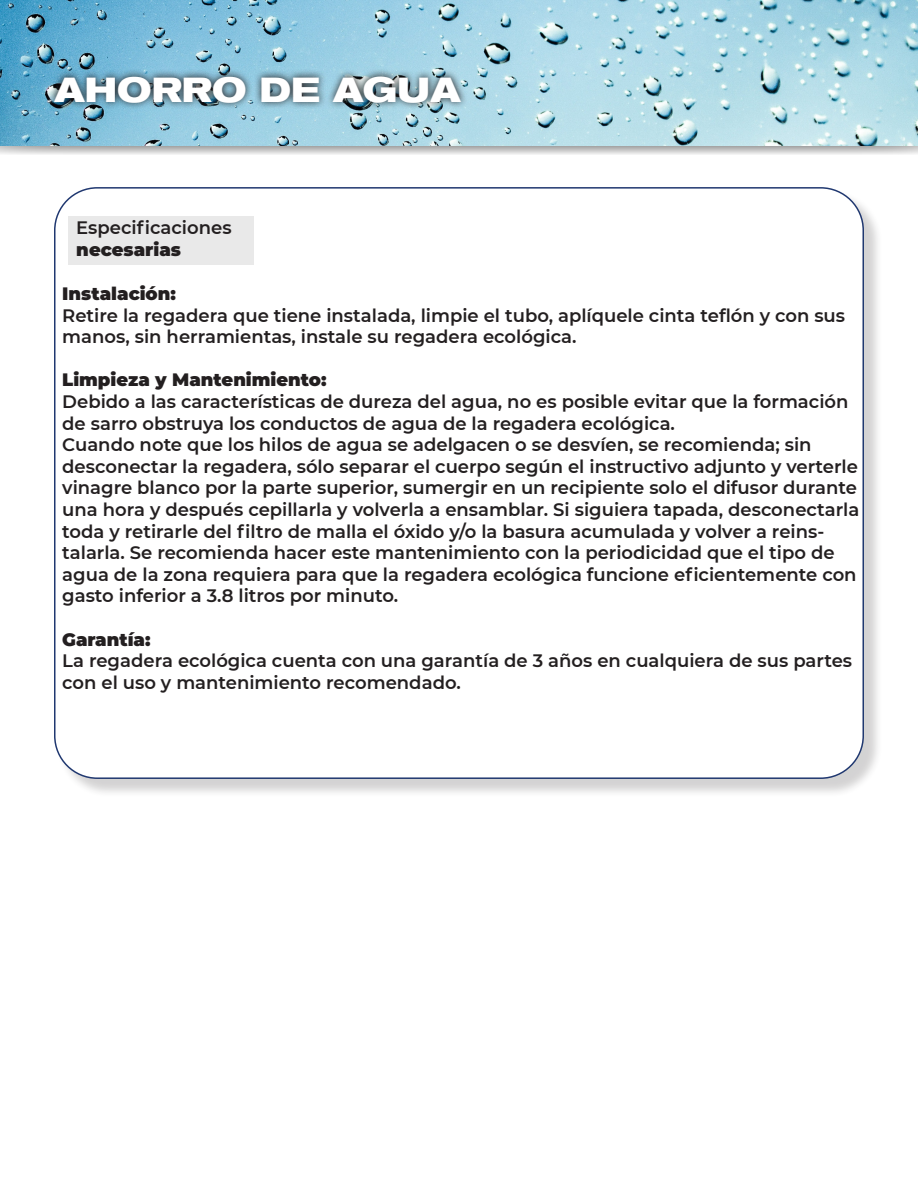
<style>
.page{position:relative;width:918px;height:1188px;background:#fff}
.page>*{position:absolute;margin:0;border:0;box-sizing:border-box;transform-origin:0 0}
.t1{font:700 expanded 34.5px "Akzidenz Grotesk BQ";color:#fff}
.t2{font:600 18px/21.6px "Montserrat";color:#231f20}
.t3{font:100 18px "Montserrat";color:#231f20}
</style>
<div class="page">
<div style="left:56px;top:189px;width:826px;height:608px;background:#231f20;opacity:.2"></div>
<div style="left:55px;top:188px;width:808px;height:590px;background:#fff;border-radius:43px"></div>
<svg style="left:0;top:145px;width:918px;height:9px"></svg>
<img style="left:0;top:0;width:918px;height:145px">
<img style="left:47px;top:68px;width:422px;height:42px">
<div style="left:68px;top:217px;width:186px;height:48px;background:#e9e9e9"></div>
<p class="t1" style="left:54px;top:70px;width:409px">AHORRO DE AGUA</p>
<p class="t2" style="left:76px;top:216px;width:157px">Especificaciones</p>
<p class="t3" style="left:76px;top:237px;width:106px">necesarias</p>
<p class="t3" style="left:62px;top:282px;width:115px">Instalación:</p>
<p class="t2" style="left:62px;top:304px;width:784px">Retire la regadera que tiene instalada, limpie el tubo, aplíquele cinta teflón y con sus manos, sin herramientas, instale su regadera ecológica.</p>
<p class="t3" style="left:62px;top:368px;width:266px">Limpieza y Mantenimiento:</p>
<p class="t2" style="left:62px;top:390px;width:788px">Debido a las características de dureza del agua, no es posible evitar que la formación de sarro obstruya los conductos de agua de la regadera ecológica.</p>
<p class="t2" style="left:62px;top:433px;width:798px">Cuando note que los hilos de agua se adelgacen o se desvíen, se recomienda; sin desconectar la regadera, sólo separar el cuerpo según el instructivo adjunto y verterle vinagre blanco por la parte superior, sumergir en un recipiente solo el difusor durante una hora y después cepillarla y volverla a ensamblar. Si siguiera tapada, desconectarla toda y retirarle del filtro de malla el óxido y/o la basura acumulada y volver a reins&shy;talarla. Se recomienda hacer este mantenimiento con la periodicidad que el tipo de agua de la zona requiera para que la regadera ecológica funcione eficientemente con gasto inferior a 3.8 litros por minuto.</p>
<p class="t3" style="left:62px;top:627px;width:90px">Garantía:</p>
<p class="t2" style="left:62px;top:649px;width:791px">La regadera ecológica cuenta con una garantía de 3 años en cualquiera de sus partes con el uso y mantenimiento recomendado.</p>
</div>
